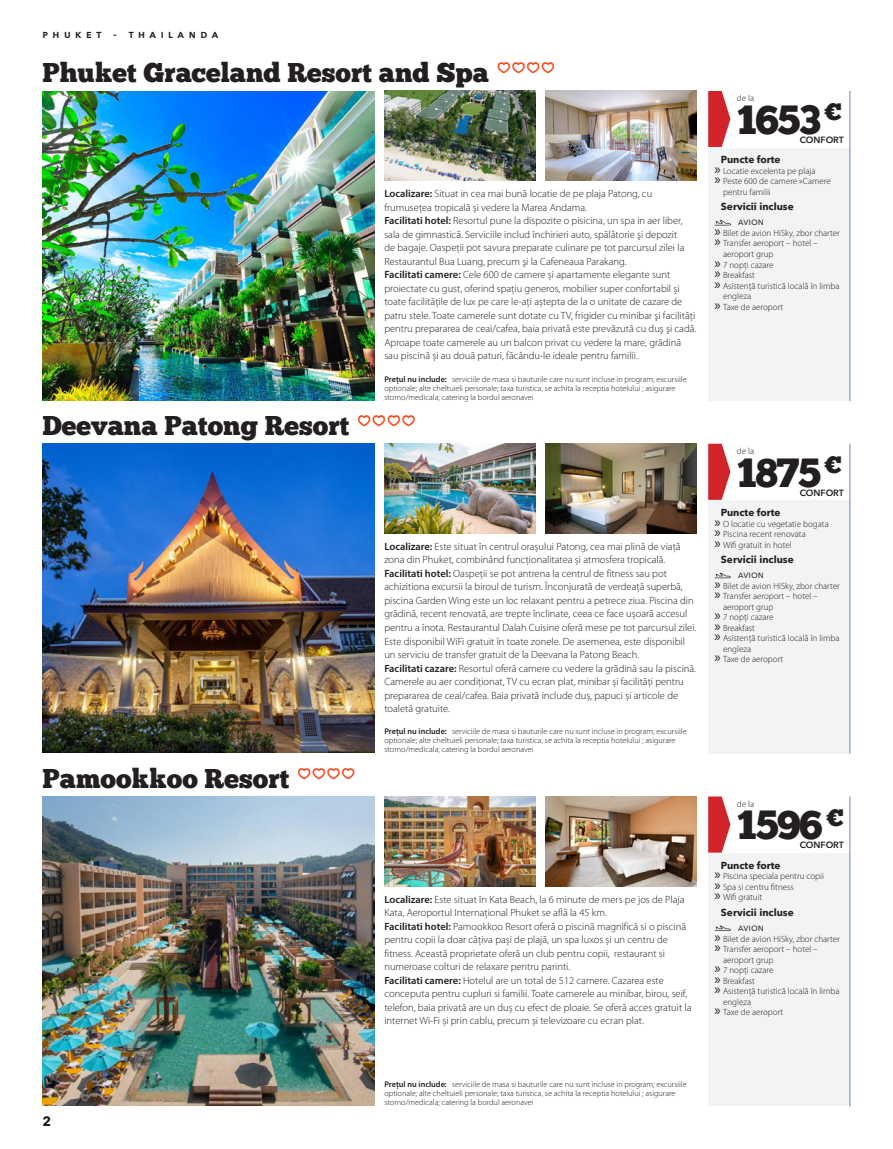
<style>
.page{position:relative;width:893px;height:1149px;background:#fff}
.page>*{position:absolute;margin:0;border:0;box-sizing:border-box;transform-origin:0 0}
.t1{font:40.5px "Chunk Five Ex";letter-spacing:-.04em;color:#231f20}
.HOTEL-titlu{font:27px "Chunk Five Ex";color:#231f20}
.t2{font:700 13.5px "Avenir Next LT Pro";color:#231f20}
.t3{font:600 11.25px "Avenir Next LT Pro";letter-spacing:.4em;color:#231f20}
.Body_text{font:300 10.5px/13.5px "Myriad Pro";color:#231f20}
.t4{font:700 10.2px "Avenir Next LT Pro";color:#231f20}
.Coloana-Subtitluri{font:10.2px "Avenir Next LT Pro";color:#231f20}
.t5{font:300 9px/10.5px "Myriad Pro";color:#231f20}
.t6{font:600 9px "Avenir Next LT Pro";color:#231f20}
.Tabel{font:300 8.25px/9px "Myriad Pro";color:#231f20}
.s1{font-weight:600}
.s2{font-weight:400;font-size:15px}
</style>
<div class="page">
<img style="left:43px;top:91px;width:331px;height:309px">
<img style="left:384px;top:91px;width:152px;height:89px">
<img style="left:545px;top:91px;width:151px;height:89px">
<div style="left:708px;top:91px;width:142px;height:310px;background:#f2f3f4"></div>
<svg style="left:715px;top:220px;width:16px;height:5px"></svg>
<div style="left:708px;top:91px;width:142px;height:56px;background:#fff"></div>
<svg style="left:708px;top:91px;width:22px;height:56px"></svg>
<hr style="left:849px;top:91px;width:1px;height:310px;background:#7c92b1">
<img style="left:43px;top:443px;width:331px;height:309px">
<img style="left:384px;top:443px;width:152px;height:90px">
<img style="left:545px;top:443px;width:151px;height:90px">
<div style="left:708px;top:443px;width:142px;height:310px;background:#f2f3f4"></div>
<svg style="left:715px;top:572px;width:16px;height:6px"></svg>
<div style="left:708px;top:443px;width:142px;height:56px;background:#fff"></div>
<svg style="left:708px;top:443px;width:22px;height:56px"></svg>
<hr style="left:849px;top:443px;width:1px;height:310px;background:#7c92b1">
<img style="left:43px;top:796px;width:331px;height:308px">
<img style="left:384px;top:796px;width:152px;height:89px">
<img style="left:545px;top:796px;width:151px;height:89px">
<div style="left:708px;top:796px;width:142px;height:310px;background:#f2f3f4"></div>
<svg style="left:715px;top:925px;width:16px;height:5px"></svg>
<div style="left:708px;top:796px;width:142px;height:56px;background:#fff"></div>
<svg style="left:708px;top:796px;width:22px;height:56px"></svg>
<hr style="left:849px;top:796px;width:1px;height:310px;background:#7c92b1">
<p class="t3" style="left:43px;top:27px;width:177px">phuket - thailanda</p>
<p class="HOTEL-titlu" style="left:43px;top:52px;width:515px">Phuket Graceland Resort and Spa <sup>qqqq</sup></p>
<p class="Body_text" style="left:384px;top:187px;width:269px"><span class="s1">Localizare:</span> Situat in cea mai bună locatie de pe plaja Patong, cu frumusețea tropicală și vedere la Marea Andama.</p>
<p class="Body_text" style="left:384px;top:214px;width:302px"><span class="s1">Facilitati hotel:</span> Resortul pune la dispozite o pisicina, un spa in aer liber, sala de gimnastică. Serviciile includ închirieri auto, spălătorie şi depozit de bagaje. Oaspeții pot savura preparate culinare pe tot parcursul zilei la Restaurantul Bua Luang, precum şi la Cafeneaua Parakang.</p>
<p class="Body_text" style="left:384px;top:268px;width:313px"><span class="s1">Facilitati camere:</span> Cele 600 de camere și apartamente elegante sunt proiectate cu gust, oferind spațiu generos, mobilier super confortabil și toate facilitățile de lux pe care le-ați aștepta de la o unitate de cazare de patru stele. Toate camerele sunt dotate cu TV, frigider cu minibar şi facilităţi pentru prepararea de ceai/cafea, baia privată este prevăzută cu duş şi cadă.<br>Aproape toate camerele au un balcon privat cu vedere la mare, grădină sau piscină și au două paturi, făcându-le ideale pentru familii.</p>
<p class="Tabel" style="left:384px;top:375px;width:304px"><span class="s1">Prețul nu include:</span> serviciile de masa si bauturile care nu sunt incluse in program; excursiile optionale; alte cheltuieli personale; taxa turistica, se achita la receptia hotelului ; asigurare storno/medicala; catering la bordul aeronavei</p>
<p class="HOTEL-titlu" style="left:43px;top:405px;width:376px">Deevana Patong Resort <sup>qqqq</sup></p>
<p class="HOTEL-titlu" style="left:43px;top:757px;width:316px">Pamookkoo Resort <sup>qqqq</sup></p>
<p class="Body_text" style="left:384px;top:539px;width:298px"><span class="s1">Localizare:</span> Este situat în centrul orașului Patong, cea mai plină de viață zona din Phuket, combinând funcționalitatea și atmosfera tropicală.</p>
<p class="Body_text" style="left:384px;top:566px;width:313px"><span class="s1">Facilitati hotel:</span> Oaspeții se pot antrena la centrul de fitness sau pot achizitiona excursii la biroul de turism. Înconjurată de verdeață superbă, piscina Garden Wing este un loc relaxant pentru a petrece ziua. Piscina din grădină, recent renovată, are trepte înclinate, ceea ce face ușoară accesul pentru a înota. Restaurantul Dalah Cuisine oferă mese pe tot parcursul zilei.<br>Este disponibil WiFi gratuit în toate zonele. De asemenea, este disponibil un serviciu de transfer gratuit de la Deevana la Patong Beach.</p>
<p class="Body_text" style="left:384px;top:661px;width:313px"><span class="s1">Facilitati cazare:</span> Resortul oferă camere cu vedere la grădină sau la piscină.<br>Camerele au aer condiționat, TV cu ecran plat, minibar și facilități pentru prepararea de ceai/cafea. Baia privată include duș, papuci și articole de toaletă gratuite.</p>
<p class="Tabel" style="left:384px;top:727px;width:304px"><span class="s1">Prețul nu include:</span> serviciile de masa si bauturile care nu sunt incluse in program; excursiile optionale; alte cheltuieli personale; taxa turistica, se achita la receptia hotelului ; asigurare storno/medicala; catering la bordul aeronavei</p>
<p class="Body_text" style="left:384px;top:892px;width:302px"><span class="s1">Localizare:</span> Este situat în Kata Beach, la 6 minute de mers pe jos de Plaja<br>Kata, Aeroportul Internaţional Phuket se află la 45 km.</p>
<p class="Body_text" style="left:384px;top:919px;width:303px"><span class="s1">Facilitati hotel:</span> Pamookkoo Resort oferă o piscină magnifică si o piscină pentru copii la doar câțiva pași de plajă, un spa luxos și un centru de fitness. Această proprietate oferă un club pentru copii, restaurant si numeroase colturi de relaxare pentru parinti.</p>
<p class="Body_text" style="left:384px;top:973px;width:309px"><span class="s1">Facilitati camere:</span> Hotelul are un total de 512 camere. Cazarea este conceputa pentru cupluri si familii. Toate camerele au minibar, birou, seif, telefon, baia privată are un duș cu efect de ploaie. Se oferă acces gratuit la internet Wi-Fi și prin cablu, precum și televizoare cu ecran plat.</p>
<p class="t5" style="left:737px;top:93px;width:19px">de la</p>
<p class="t1" style="left:737px;top:89px;width:106px">1653 <sup>€</sup></p>
<p class="t6" style="left:800px;top:134px;width:46px">CONFORT</p>
<p class="t4" style="left:721px;top:153px;width:61px">Puncte forte</p>
<p class="t5" style="left:715px;top:165px;width:102px"><span class="s2">»</span> Locatie excelenta pe plaja</p>
<p class="t5" style="left:723px;top:176px;width:109px;text-indent:-9px"><span class="s2">»</span> Peste 600 de camere »Camere pentru familii</p>
<p class="t4" style="left:721px;top:200px;width:74px">Servicii incluse</p>
<p class="Coloana-Subtitluri" style="left:738px;top:216px;width:27px">avion</p>
<p class="t5" style="left:715px;top:228px;width:127px"><span class="s2">»</span> Bilet de avion HiSky, zbor charter</p>
<p class="t5" style="left:723px;top:238px;width:96px;text-indent:-9px"><span class="s2">»</span> Transfer aeroport – hotel – aeroport grup</p>
<p class="t5" style="left:715px;top:259px;width:60px"><span class="s2">»</span> 7 nopţi cazare</p>
<p class="t5" style="left:715px;top:270px;width:42px"><span class="s2">»</span> Breakfast</p>
<p class="t5" style="left:723px;top:280px;width:118px;text-indent:-9px"><span class="s2">»</span> Asistenţă turistică locală în limba engleza</p>
<p class="t5" style="left:715px;top:301px;width:70px"><span class="s2">»</span> Taxe de aeroport</p>
<p class="t5" style="left:737px;top:445px;width:19px">de la</p>
<p class="t1" style="left:737px;top:442px;width:107px">1875 <sup>€</sup></p>
<p class="t6" style="left:800px;top:487px;width:46px">CONFORT</p>
<p class="t4" style="left:721px;top:506px;width:61px">Puncte forte</p>
<p class="t5" style="left:715px;top:518px;width:116px"><span class="s2">»</span> O locatie cu vegetatie bogata</p>
<p class="t5" style="left:715px;top:528px;width:93px"><span class="s2">»</span> Piscina recent renovata</p>
<p class="t5" style="left:715px;top:539px;width:79px"><span class="s2">»</span> Wifi gratuit in hotel</p>
<p class="t4" style="left:721px;top:553px;width:74px">Servicii incluse</p>
<p class="Coloana-Subtitluri" style="left:738px;top:568px;width:27px">avion</p>
<p class="t5" style="left:715px;top:580px;width:127px"><span class="s2">»</span> Bilet de avion HiSky, zbor charter</p>
<p class="t5" style="left:723px;top:591px;width:96px;text-indent:-9px"><span class="s2">»</span> Transfer aeroport – hotel – aeroport grup</p>
<p class="t5" style="left:715px;top:612px;width:60px"><span class="s2">»</span> 7 nopţi cazare</p>
<p class="t5" style="left:715px;top:622px;width:42px"><span class="s2">»</span> Breakfast</p>
<p class="t5" style="left:723px;top:633px;width:118px;text-indent:-9px"><span class="s2">»</span> Asistenţă turistică locală în limba engleza</p>
<p class="t5" style="left:715px;top:654px;width:70px"><span class="s2">»</span> Taxe de aeroport</p>
<p class="t5" style="left:737px;top:798px;width:19px">de la</p>
<p class="t1" style="left:737px;top:794px;width:108px">1596 <sup>€</sup></p>
<p class="t6" style="left:800px;top:839px;width:46px">CONFORT</p>
<p class="t4" style="left:721px;top:858px;width:61px">Puncte forte</p>
<p class="t5" style="left:715px;top:870px;width:111px"><span class="s2">»</span> Piscina speciala pentru copii</p>
<p class="t5" style="left:715px;top:881px;width:81px"><span class="s2">»</span> Spa si centru fitness</p>
<p class="t5" style="left:715px;top:891px;width:49px"><span class="s2">»</span> Wifi gratuit</p>
<p class="t4" style="left:721px;top:905px;width:74px">Servicii incluse</p>
<p class="Coloana-Subtitluri" style="left:738px;top:921px;width:27px">avion</p>
<p class="t5" style="left:715px;top:933px;width:127px"><span class="s2">»</span> Bilet de avion HiSky, zbor charter</p>
<p class="t5" style="left:723px;top:943px;width:96px;text-indent:-9px"><span class="s2">»</span> Transfer aeroport – hotel – aeroport grup</p>
<p class="t5" style="left:715px;top:964px;width:60px"><span class="s2">»</span> 7 nopţi cazare</p>
<p class="t5" style="left:715px;top:975px;width:42px"><span class="s2">»</span> Breakfast</p>
<p class="t5" style="left:723px;top:985px;width:118px;text-indent:-9px"><span class="s2">»</span> Asistenţă turistică locală în limba engleza</p>
<p class="t5" style="left:715px;top:1006px;width:70px"><span class="s2">»</span> Taxe de aeroport</p>
<p class="t2" style="left:43px;top:1112px;width:10px">2</p>
<p class="Tabel" style="left:384px;top:1079px;width:304px"><span class="s1">Prețul nu include:</span> serviciile de masa si bauturile care nu sunt incluse in program; excursiile optionale; alte cheltuieli personale; taxa turistica, se achita la receptia hotelului ; asigurare storno/medicala; catering la bordul aeronavei</p>
</div>
